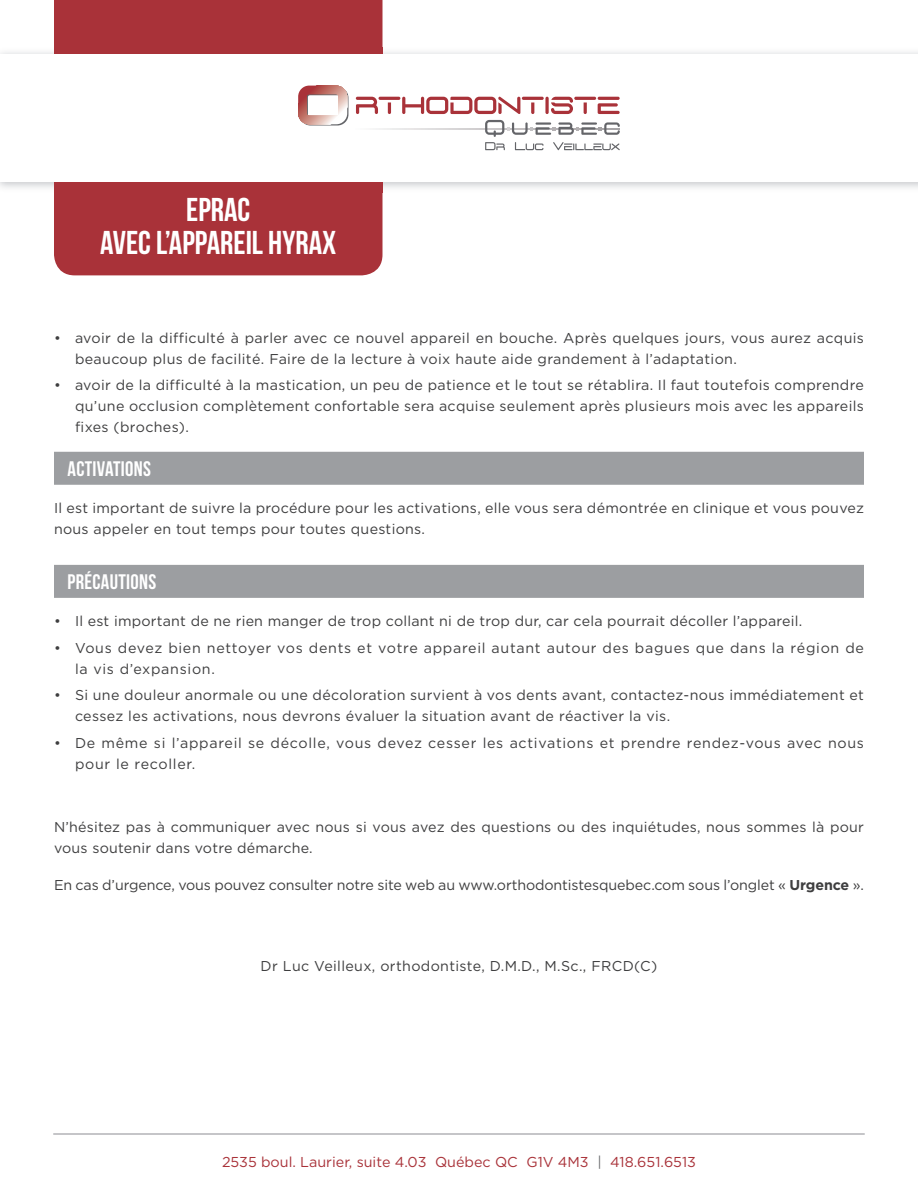
<style>
.page{position:relative;width:918px;height:1188px;background:#fff}
.page>*{position:absolute;margin:0;border:0;box-sizing:border-box;transform-origin:0 0}
.t1{font:33px/33px "Bebas Neue";color:#fff;text-align:center}
.t2{font:21px "Bebas Neue";letter-spacing:.015em;color:#fff}
.t3{font:14.4px "Gotham";color:#a93239}
.t4{font:14.25px/21px "Gotham";letter-spacing:.025em;color:#3e3e3f}
.t5{font:14.25px/21px "Gotham";letter-spacing:.05em;color:#3e3e3f}
.t6{font:14.25px "Gotham";letter-spacing:-.005em;color:#3e3e3f}
.s1{font-weight:700}
.s2{color:#6c6d70}
</style>
<div class="page">
<div style="left:54px;top:0;width:329px;height:275px;background:#a93239"></div>
<div style="left:54px;top:452px;width:810px;height:33px;background:#9c9ea1"></div>
<div style="left:54px;top:565px;width:810px;height:33px;background:#9c9ea1"></div>
<hr style="left:53px;top:1133px;width:812px;height:2px;background:#b2b3b7">
<div style="left:54px;top:48px;width:328px;height:145px;background:#a93239"></div>
<div style="left:0;top:54px;width:918px;height:128px;background:#fff"></div>
<svg style="left:376px;top:128px;width:109px;height:1px"></svg>
<svg style="left:356px;top:97px;width:22px;height:17px"></svg>
<hr style="left:598px;top:97px;width:22px;height:3px;background:#a93239;border-radius:2px">
<svg style="left:598px;top:103px;width:22px;height:11px"></svg>
<svg style="left:545px;top:97px;width:4px;height:17px"></svg>
<svg style="left:551px;top:97px;width:22px;height:17px"></svg>
<hr style="left:574px;top:97px;width:22px;height:3px;background:#a93239;border-radius:2px">
<svg style="left:584px;top:103px;width:3px;height:11px"></svg>
<svg style="left:531px;top:102px;width:3px;height:12px"></svg>
<hr style="left:522px;top:97px;width:22px;height:3px;background:#a93239;border-radius:2px">
<svg style="left:388px;top:102px;width:3px;height:12px"></svg>
<hr style="left:379px;top:97px;width:21px;height:3px;background:#a93239;border-radius:2px">
<svg style="left:402px;top:97px;width:118px;height:17px"></svg>
<svg style="left:298px;top:86px;width:50px;height:40px"></svg>
<svg style="left:485px;top:120px;width:135px;height:30px"></svg>
<h1 class="t1" style="left:100px;top:193px;width:238px">EPRAC<br>AVEC L’APPAREIL HYRAX</h1>
<p class="t4" style="left:75px;top:327px;width:791px;text-indent:-21px">• avoir de la difficulté à parler avec ce nouvel appareil en bouche. Après quelques jours, vous aurez acquis beaucoup plus de facilité. Faire de la lecture à voix haute aide grandement à l’adaptation.</p>
<p class="t4" style="left:75px;top:374px;width:791px;text-align:justify;text-indent:-21px">• avoir de la difficulté à la mastication, un peu de patience et le tout se rétablira. Il faut toutefois comprendre qu’une occlusion complètement confortable sera acquise seulement après plusieurs mois avec les appareils fixes (broches).</p>
<h2 class="t2" style="left:68px;top:457px;width:85px">ACTIVATIONS</h2>
<p class="t4" style="left:54px;top:497px;width:812px">Il est important de suivre la procédure pour les activations, elle vous sera démontrée en clinique et vous pouvez nous appeler en tout temps pour toutes questions.</p>
<h2 class="t2" style="left:68px;top:570px;width:90px">PRÉCAUTIONS</h2>
<p class="t4" style="left:54px;top:611px;width:750px">• Il est important de ne rien manger de trop collant ni de trop dur, car cela pourrait décoller l’appareil.</p>
<p class="t5" style="left:75px;top:637px;width:791px;text-indent:-21px">• Vous devez bien nettoyer vos dents et votre appareil autant autour des bagues que dans la région de la vis d’expansion.</p>
<p class="t4" style="left:75px;top:684px;width:791px;text-indent:-21px">• Si une douleur anormale ou une décoloration survient à vos dents avant, contactez-nous immédiatement et cessez les activations, nous devrons évaluer la situation avant de réactiver la vis.</p>
<p class="t5" style="left:75px;top:732px;width:791px;text-indent:-21px">• De même si l’appareil se décolle, vous devez cesser les activations et prendre rendez-vous avec nous pour le recoller.</p>
<p class="t4" style="left:54px;top:816px;width:812px">N’hésitez pas à communiquer avec nous si vous avez des questions ou des inquiétudes, nous sommes là pour vous soutenir dans votre démarche.</p>
<p class="t6" style="left:54px;top:877px;width:811px">En cas d’urgence, vous pouvez consulter notre site web au www.orthodontistesquebec.com sous l’onglet « <span class="s1">Urgence</span> ».</p>
<p class="t4" style="left:261px;top:955px;width:398px">Dr Luc Veilleux, orthodontiste, D.M.D., M.Sc., FRCD(C)</p>
<p class="t3" style="left:222px;top:1154px;width:475px">2535 boul. Laurier, suite 4.03 Québec QC G1V 4M3 <span class="s2">|</span> 418.651.6513</p>
</div>
